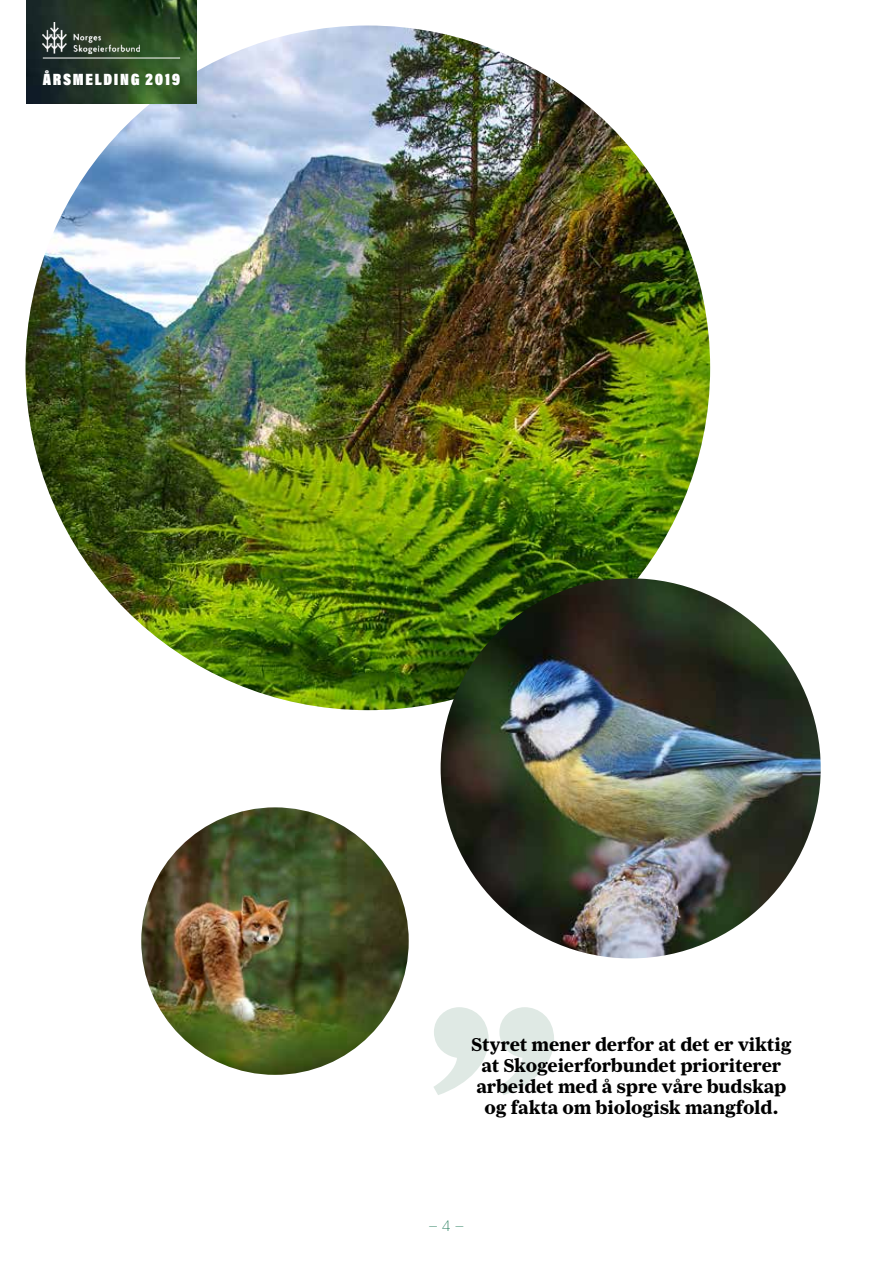
<style>
.page{position:relative;width:893px;height:1263px;background:#fff}
.page>*{position:absolute;margin:0;border:0;box-sizing:border-box;transform-origin:0 0}
.t1{font:700 19.5px/21px "Farnham Headline";letter-spacing:.025em;color:#000;text-align:center}
.t2{font:900 16.5px "Acumin Pro Cond";letter-spacing:.1em;color:#fff}
.t3{font:200 15px "IBM Plex Serif";color:#006741}
</style>
<div class="page">
<img style="left:26px;top:26px;width:684px;height:684px;border-radius:342px">
<img style="left:441px;top:578px;width:380px;height:380px;border-radius:190px">
<img style="left:141px;top:807px;width:268px;height:268px;border-radius:134px">
<svg style="left:434px;top:1007px;width:120px;height:88px"></svg>
<img style="left:26px;top:0;width:170px;height:103px">
<img style="left:43px;top:22px;width:97px;height:31px">
<hr style="left:43px;top:58px;width:137px;height:1px;background:#fff">
<p class="t2" style="left:43px;top:69px;width:139px">ÅRSMELDING 2019</p>
<p class="t1" style="left:471px;top:1034px;width:321px">Styret mener derfor at det er viktig at Skogeierforbundet prioriterer arbeidet med å spre våre budskap og fakta om biologisk mangfold.</p>
<p class="t3" style="left:429px;top:1215px;width:37px">– 4 –</p>
</div>
